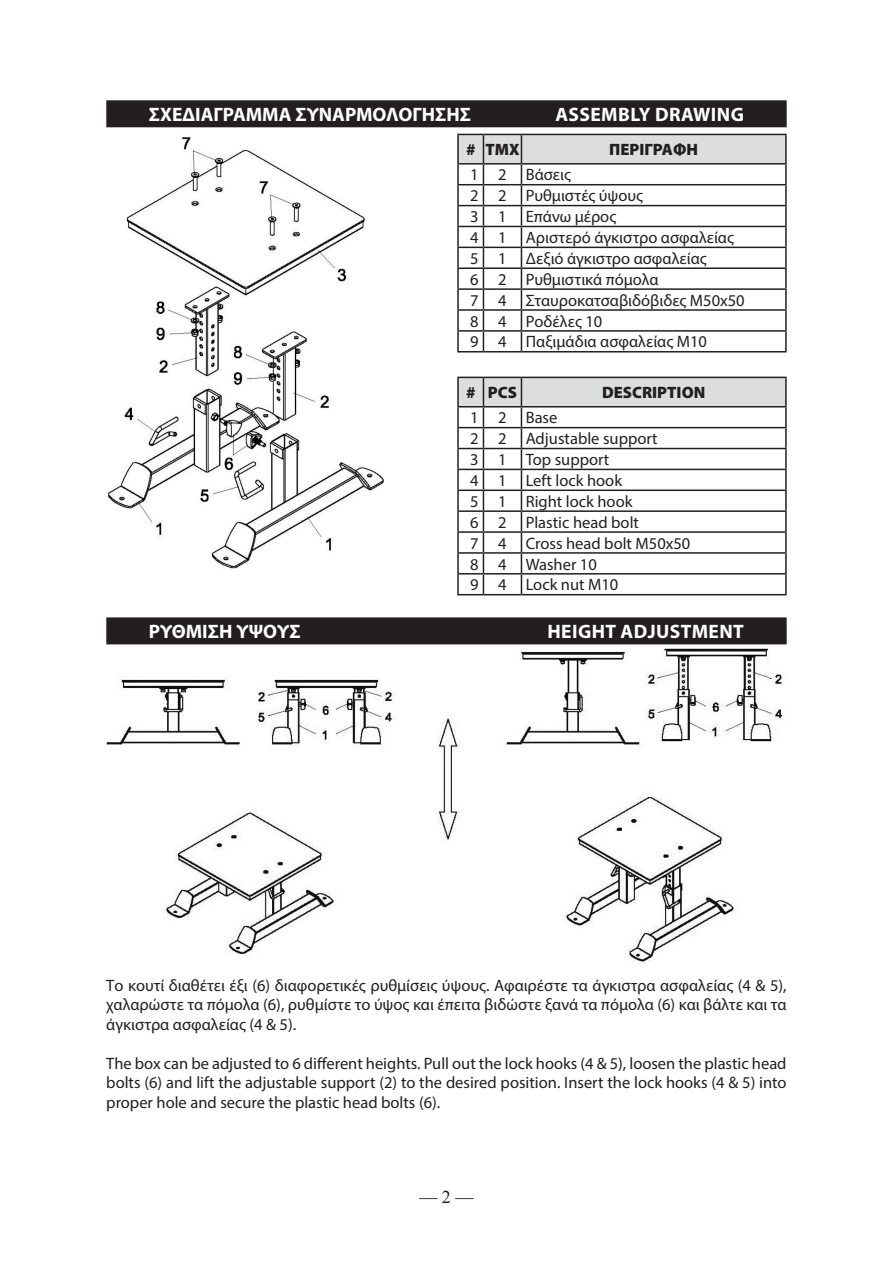
<style>
.page{position:relative;width:893px;height:1263px;background:#fff}
.page>*{position:absolute;margin:0;border:0;box-sizing:border-box;transform-origin:0 0}
.t1{font:700 19.5px "Myriad Pro";color:#fff}
.t2{font:700 19.5px "Myriad Pro";letter-spacing:.02em;color:#fff}
.t3{font:18px "Times New Roman";color:#231f20}
.t4{font:16.5px/20.9px "Myriad Pro";color:#231f20}
.t5{font:900 16.5px "Myriad Pro";color:#231f20}
</style>
<div class="page">
<div style="left:106px;top:100px;width:681px;height:27px;background:#231f20"></div>
<div style="left:106px;top:617px;width:681px;height:27px;background:#231f20"></div>
<svg style="left:457px;top:134px;width:330px;height:218px"></svg>
<svg style="left:457px;top:377px;width:330px;height:218px"></svg>
<hr style="left:457px;top:489px;width:26px;height:2px;background:#231f20">
<img style="left:108px;top:137px;width:276px;height:432px">
<img style="left:106px;top:648px;width:677px;height:316px">
<p class="t1" style="left:149px;top:102px;width:324px">ΣΧΕΔΙΑΓΡΑΜΜΑ ΣΥΝΑΡΜΟΛΟΓΗΣΗΣ</p>
<p class="t2" style="left:555px;top:102px;width:190px">ASSEMBLY DRAWING</p>
<p class="t5" style="left:466px;top:139px;width:55px"># ΤΜΧ</p>
<p class="t5" style="left:609px;top:139px;width:90px">ΠΕΡΙΓΡΑΦΗ</p>
<p class="t4" style="left:470px;top:164px;width:276px">1 2 Βάσεις<br>2 2 Ρυθμιστές ύψους<br>3 1 Επάνω μέρος<br>4 1 Αριστερό άγκιστρο ασφαλείας<br>5 1 Δεξιό άγκιστρο ασφαλείας<br>6 2 Ρυθμιστικά πόμολα<br>7 4 Σταυροκατσαβιδόβιδες Μ50x50<br>8 4 Ροδέλες 10<br>9 4 Παξιμάδια ασφαλείας Μ10</p>
<p class="t5" style="left:466px;top:382px;width:53px"># PCS</p>
<p class="t5" style="left:602px;top:382px;width:105px">DESCRIPTION</p>
<p class="t4" style="left:470px;top:407px;width:222px">1 2 Base<br>2 2 Adjustable support<br>3 1 Top support<br>4 1 Left lock hook<br>5 1 Right lock hook<br>6 2 Plastic head bolt<br>7 4 Cross head bolt Μ50x50<br>8 4 Washer 10<br>9 4 Lock nut Μ10</p>
<p class="t1" style="left:149px;top:619px;width:153px">ΡΥΘΜΙΣΗ ΥΨΟΥΣ</p>
<p class="t2" style="left:547px;top:619px;width:198px">HEIGHT ADJUSTMENT</p>
<p class="t4" style="left:106px;top:975px;width:682px;line-height:19.5px;text-align:justify">Το κουτί διαθέτει έξι (6) διαφορετικές ρυθμίσεις ύψους. Αφαιρέστε τα άγκιστρα ασφαλείας (4 &amp; 5), χαλαρώστε τα πόμολα (6), ρυθμίστε το ύψος και έπειτα βιδώστε ξανά τα πόμολα (6) και βάλτε και τα άγκιστρα ασφαλείας (4 &amp; 5).</p>
<p class="t4" style="left:106px;top:1053px;width:682px;line-height:19.5px;text-align:justify">The box can be adjusted to 6 different heights. Pull out the lock hooks (4 &amp; 5), loosen the plastic head bolts (6) and lift the adjustable support (2) to the desired position. Insert the lock hooks (4 &amp; 5) into proper hole and secure the plastic head bolts (6).</p>
<p class="t3" style="left:419px;top:1185px;width:55px">— 2 —</p>
</div>
